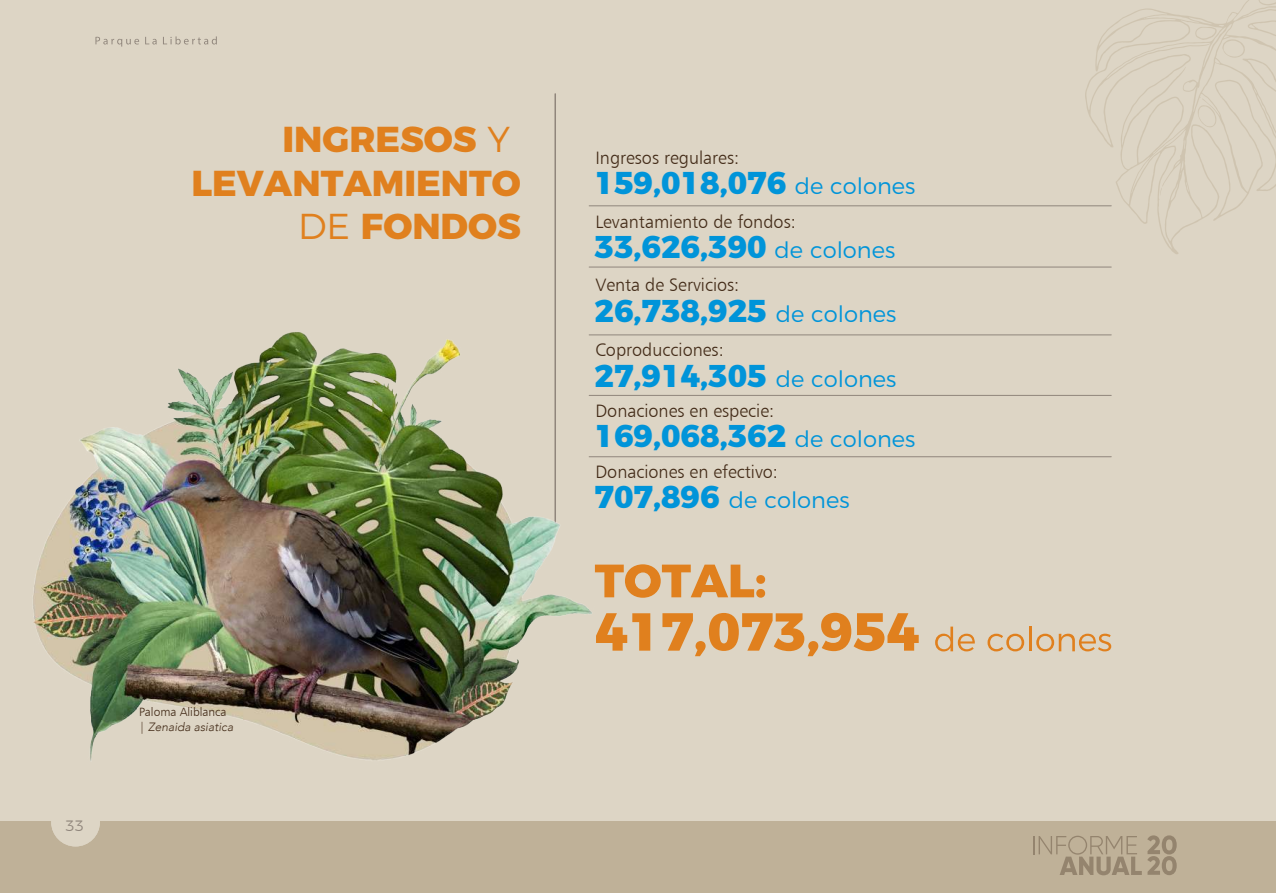
<style>
.page{position:relative;width:1276px;height:893px;background:#ddd5c5}
.page>*{position:absolute;margin:0;border:0;box-sizing:border-box;transform-origin:0 0}
.t1{font:800 36px "Montserrat";color:#e0801e}
.t2{font:800 31.5px "Montserrat";color:#0094d9}
.t3{font:300 22.5px "Montserrat";color:#0094d9}
.t4{font:18px "Humanist 777 BT Light B";color:#432b18}
.t5{font:300 15px "Montserrat";color:#90867c}
.t6{font:italic 300 12px "Avenir";color:#432b18}
.t7{font:12px "Humanist 777 BT Light B";color:#432b18}
.s1{font-weight:300}
.s2{font-weight:300;font-size:22.5px}
.s3{font-weight:800;font-size:31.5px}
.s4{font-family:"Humanist 777 BT Light B";font-weight:400;font-style:normal}
</style>
<div class="page">
<hr style="left:554px;top:94px;width:2px;height:436px;background:#90867c">
<img style="left:33px;top:324px;width:565px;height:437px">
<svg style="left:95px;top:37px;width:44px;height:10px"></svg>
<svg style="left:145px;top:37px;width:12px;height:7px"></svg>
<svg style="left:163px;top:36px;width:54px;height:8px"></svg>
<div style="left:0;top:821px;width:1276px;height:72px;background:#bfb198"></div>
<svg style="left:1033px;top:836px;width:108px;height:39px"></svg>
<svg style="left:1147px;top:835px;width:29px;height:40px"></svg>
<div style="left:51px;top:798px;width:49px;height:48px;background:#ddd5c5;border-radius:50%"></div>
<svg style="left:1085px;top:0;width:191px;height:254px"></svg>
<svg style="left:1197px;top:105px;width:19px;height:22px"></svg>
<svg style="left:1195px;top:27px;width:50px;height:31px"></svg>
<svg style="left:1159px;top:188px;width:3px;height:8px"></svg>
<hr style="left:589px;top:205px;width:522px;height:1px;background:#90867c">
<hr style="left:589px;top:395px;width:522px;height:1px;background:#90867c">
<hr style="left:589px;top:334px;width:522px;height:1px;background:#90867c">
<hr style="left:589px;top:456px;width:522px;height:1px;background:#90867c">
<hr style="left:589px;top:267px;width:522px;height:1px;background:#90867c">
<svg style="left:935px;top:627px;width:40px;height:24px"></svg>
<svg style="left:987px;top:634px;width:37px;height:17px"></svg>
<hr style="left:1029px;top:627px;width:2px;height:24px;background:#e0801e">
<svg style="left:1036px;top:634px;width:75px;height:17px"></svg>
<svg style="left:595px;top:564px;width:170px;height:34px"></svg>
<svg style="left:596px;top:613px;width:54px;height:38px"></svg>
<svg style="left:662px;top:613px;width:256px;height:43px"></svg>
<h1 class="t1" style="left:282px;top:110px;width:229px">INGRESOS <span class="s1">Y</span></h1>
<h1 class="t1" style="left:191px;top:153px;width:331px">LEVANTAMIENTO</h1>
<h1 class="t1" style="left:298px;top:196px;width:224px"><span class="s1">DE</span> FONDOS</h1>
<p class="t4" style="left:595px;top:146px;width:145px">Ingresos regulares:</p>
<h2 class="t2" style="left:594px;top:157px;width:322px">159,018,076 <span class="s2">de colones</span></h2>
<p class="t4" style="left:595px;top:210px;width:202px">Levantamiento de fondos:</p>
<h2 class="t2" style="left:594px;top:221px;width:302px">33,626,390 <span class="s2">de colones</span></h2>
<p class="t4" style="left:595px;top:274px;width:145px">Venta de Servicios:</p>
<h2 class="t2" style="left:594px;top:285px;width:303px">26,738,925 <span class="s2">de colones</span></h2>
<p class="t4" style="left:595px;top:339px;width:130px">Coproducciones:</p>
<h2 class="t2" style="left:594px;top:349px;width:303px">27,914,305 <span class="s2">de colones</span></h2>
<p class="t4" style="left:595px;top:399px;width:180px">Donaciones en especie:</p>
<h2 class="t2" style="left:594px;top:410px;width:322px">169,068,362 <span class="s2">de colones</span></h2>
<p class="t4" style="left:595px;top:460px;width:184px">Donaciones en efectivo:</p>
<p class="t3" style="left:594px;top:482px;width:256px"><span class="s3">707,896</span> de colones</p>
<p class="t5" style="left:66px;top:814px;width:20px">33</p>
<p class="t7" style="left:139px;top:705px;width:89px">Paloma Aliblanca</p>
<p class="t6" style="left:139px;top:719px;width:96px"><span class="s4">|</span> Zenaida asiatica</p>
</div>
